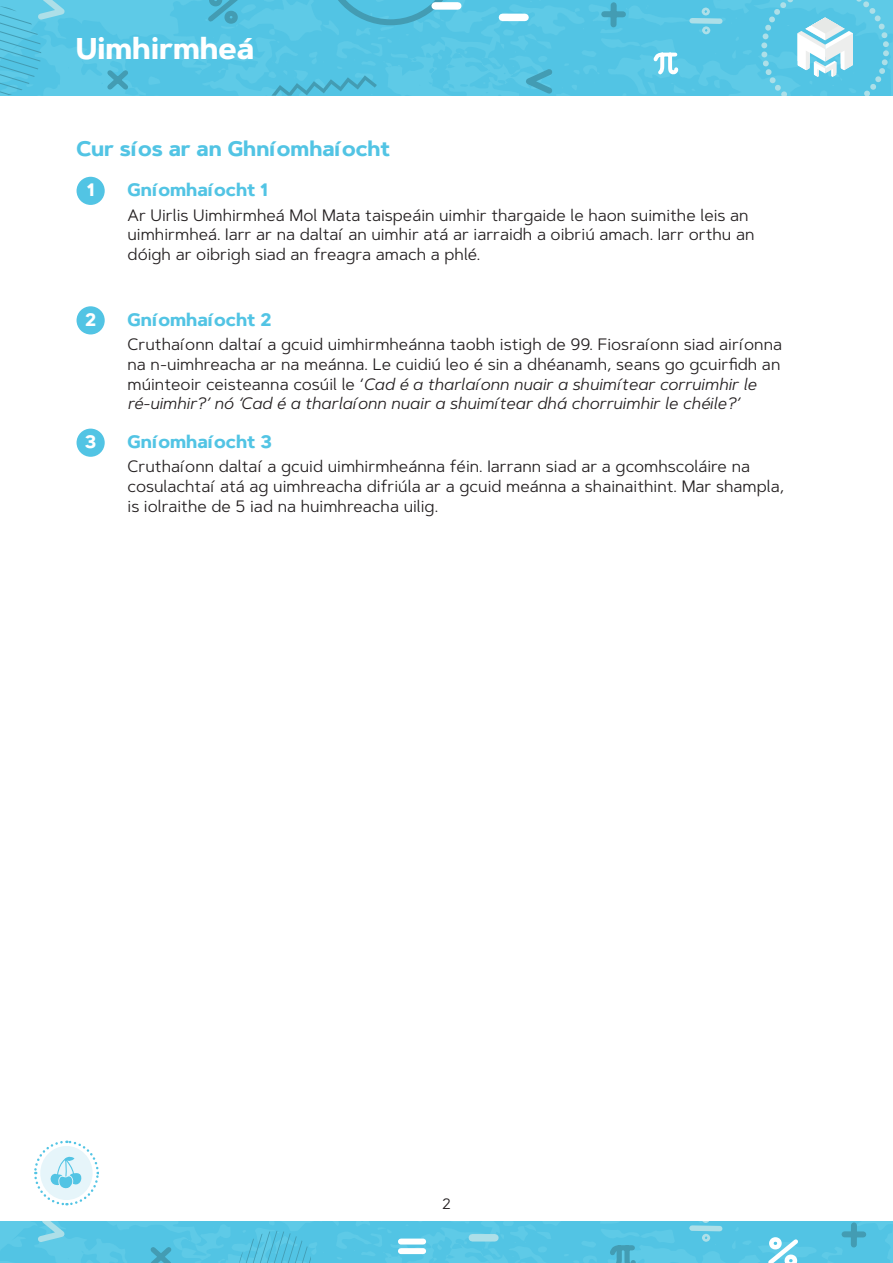
<style>
.page{position:relative;width:893px;height:1263px;background:#fff}
.page>*{position:absolute;margin:0;border:0;box-sizing:border-box;transform-origin:0 0}
.t1{font:700 30px "Artegra Sans";color:#fff}
.H2_Shape_and_Space-O{font:700 21px "Artegra Sans";color:#52c4e4}
.H3_ShapeandSpace-ORA{font:700 18px "Artegra Sans";color:#52c4e4}
.Activity-Numbers-inC{font:700 18px "Artegra Sans";color:#fff}
.Body{font:16.5px/19.8px "Artegra Sans";color:#231f20}
.t2{font:15px "Artegra Sans";color:#231f20}
.s1{font-style:italic}
</style>
<div class="page">
<svg style="left:0;top:0;width:893px;height:96px;background:#56c6e5"></svg>
<svg style="left:271px;top:75px;width:106px;height:21px;background:#4fbbd9"></svg>
<svg style="left:0;top:0;width:75px;height:94px;background:#5ac6e3"></svg>
<svg style="left:514px;top:64px;width:43px;height:32px"></svg>
<div style="left:502px;top:14px;width:23px;height:7px;background:#fff"></div>
<svg style="left:686px;top:5px;width:39px;height:32px"></svg>
<div style="left:604px;top:11px;width:19px;height:6px;background:#439cb3"></div>
<div style="left:610px;top:5px;width:7px;height:19px;background:#439cb3"></div>
<svg style="left:652px;top:51px;width:28px;height:27px"></svg>
<svg style="left:203px;top:0;width:40px;height:28px"></svg>
<svg style="left:323px;top:0;width:135px;height:25px;background:#51bdda"></svg>
<svg style="left:103px;top:65px;width:30px;height:29px"></svg>
<svg style="left:761px;top:0;width:128px;height:96px;background:#75cfe7"></svg>
<div style="left:435px;top:2px;width:23px;height:8px;background:#fff"></div>
<svg style="left:0;top:1221px;width:893px;height:42px;background:#59c6e4"></svg>
<svg style="left:34px;top:1140px;width:65px;height:65px"></svg>
<div style="left:77px;top:177px;width:28px;height:28px;background:#52c4e4;border-radius:50%"></div>
<div style="left:77px;top:306px;width:28px;height:28px;background:#52c4e4;border-radius:50%"></div>
<div style="left:77px;top:429px;width:28px;height:28px;background:#52c4e4;border-radius:50%"></div>
<h1 class="t1" style="left:76px;top:26px;width:180px">Uimhirmheá</h1>
<p class="H2_Shape_and_Space-O" style="left:77px;top:133px;width:315px">Cur síos ar an Ghníomhaíocht</p>
<p class="Activity-Numbers-inC" style="left:87px;top:177px;width:9px">1</p>
<p class="H3_ShapeandSpace-ORA" style="left:128px;top:177px;width:142px">Gníomhaíocht 1</p>
<p class="Body" style="left:128px;top:204px;width:628px">Ar Uirlis Uimhirmheá Mol Mata taispeáin uimhir thargaide le haon suimithe leis an uimhirmheá. Iarr ar na daltaí an uimhir atá ar iarraidh a oibriú amach. Iarr orthu an dóigh ar oibrigh siad an freagra amach a phlé.</p>
<p class="Activity-Numbers-inC" style="left:85px;top:306px;width:12px">2</p>
<p class="H3_ShapeandSpace-ORA" style="left:128px;top:306px;width:145px">Gníomhaíocht 2</p>
<p class="Body" style="left:128px;top:334px;width:656px">Cruthaíonn daltaí a gcuid uimhirmheánna taobh istigh de 99. Fiosraíonn siad airíonna na n-uimhreacha ar na meánna. Le cuidiú leo é sin a dhéanamh, seans go gcuirfidh an múinteoir ceisteanna cosúil le ‘<span class="s1">Cad é a tharlaíonn nuair a shuimítear corruimhir le ré-uimhir?’ nó ‘Cad é a tharlaíonn nuair a shuimítear dhá chorruimhir le chéile?’</span></p>
<p class="Activity-Numbers-inC" style="left:85px;top:429px;width:13px">3</p>
<p class="H3_ShapeandSpace-ORA" style="left:128px;top:429px;width:146px">Gníomhaíocht 3</p>
<p class="Body" style="left:128px;top:456px;width:658px">Cruthaíonn daltaí a gcuid uimhirmheánna féin. Iarrann siad ar a gcomhscoláire na cosulachtaí atá ag uimhreacha difriúla ar a gcuid meánna a shainaithint. Mar shampla, is iolraithe de 5 iad na huimhreacha uilig.</p>
<p class="t2" style="left:442px;top:1193px;width:10px">2</p>
</div>
